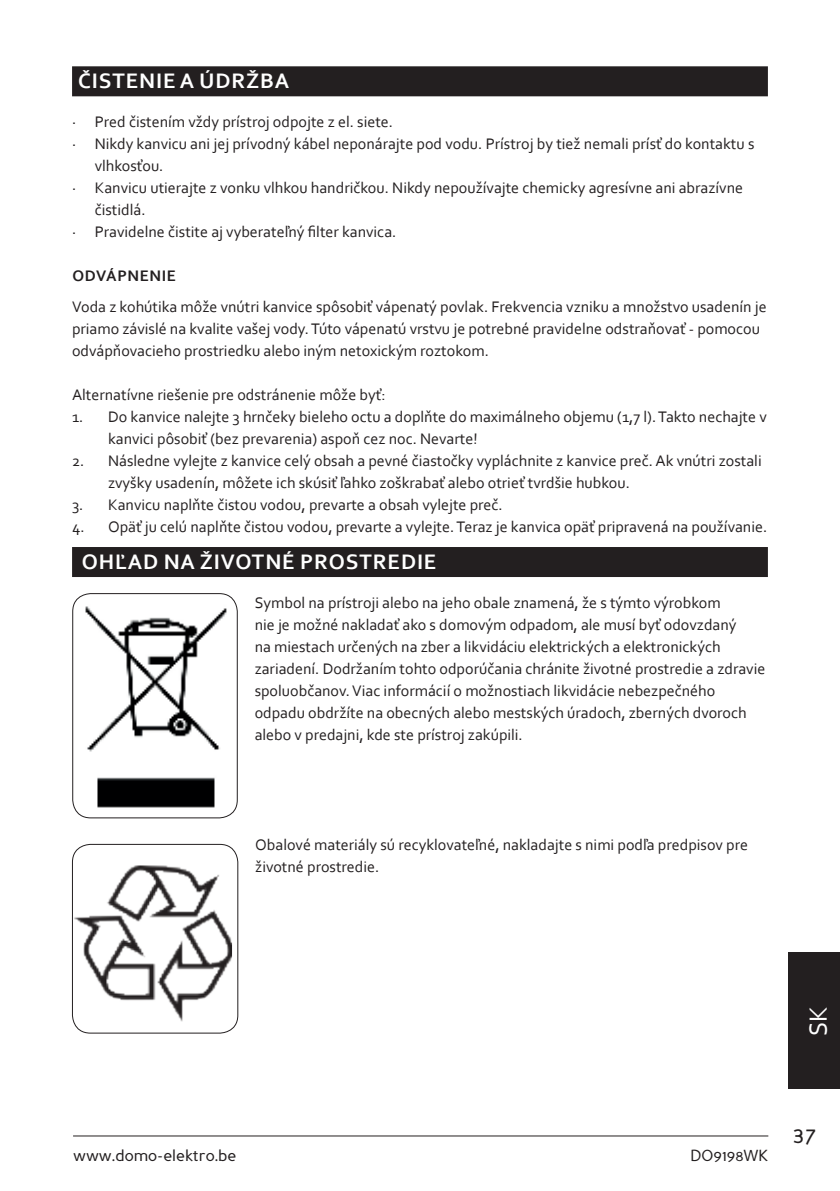
<style>
.page{position:relative;width:840px;height:1191px;background:#fff}
.page>*{position:absolute;margin:0;border:0;box-sizing:border-box;transform-origin:0 0}
.t1{font:26px "Corbel";color:#fff}
.t2{font:24px "Perspective Sans";color:#231f20}
.t3{font:700 22px "Corbel";letter-spacing:.04em;color:#fff}
.t4{font:16px/22px "Corbel";color:#231f20}
.t5{font:16px "Perspective Sans";color:#231f20}
.t6{font:700 16px "Corbel";letter-spacing:.04em;color:#231f20}
</style>
<div class="page">
<hr style="left:73px;top:1135px;width:694px;height:1px;background:#231f20">
<div style="left:788px;top:952px;width:51px;height:137px;background:#231f20"></div>
<div style="left:72px;top:66px;width:695px;height:30px;background:#231f20"></div>
<div style="left:72px;top:547px;width:695px;height:30px;background:#231f20"></div>
<img style="left:85px;top:606px;width:142px;height:202px">
<div style="left:72px;top:593px;width:165px;height:225px;border:1px solid #231f20;border-radius:18px"></div>
<img style="left:72px;top:865px;width:160px;height:156px">
<div style="left:72px;top:844px;width:166px;height:189px;border:1px solid #231f20;border-radius:18px"></div>
<h3 class="t3" style="left:78px;top:67px;width:212px">ČISTENIE A ÚDRŽBA</h3>
<p class="t4" style="left:72px;top:112px;width:322px">· Pred čistením vždy prístroj odpojte z el. siete.</p>
<p class="t4" style="left:72px;top:134px;width:683px">· Nikdy kanvicu ani jej prívodný kábel neponárajte pod vodu. Prístroj by tiež nemali prísť do kontaktu s</p>
<p class="t4" style="left:95px;top:155px;width:70px">vlhkosťou.</p>
<p class="t4" style="left:72px;top:178px;width:672px">· Kanvicu utierajte z vonku vlhkou handričkou. Nikdy nepoužívajte chemicky agresívne ani abrazívne</p>
<p class="t4" style="left:95px;top:199px;width:52px">čistidlá.</p>
<p class="t4" style="left:72px;top:222px;width:325px">· Pravidelne čistite aj vyberateľný filter kanvica.</p>
<p class="t6" style="left:72px;top:268px;width:105px">ODVÁPNENIE</p>
<p class="t4" style="left:72px;top:295px;width:695px">Voda z kohútika môže vnútri kanvice spôsobiť vápenatý povlak. Frekvencia vzniku a množstvo usadenín je priamo závislé na kvalite vašej vody. Túto vápenatú vrstvu je potrebné pravidelne odstraňovať - pomocou odvápňovacieho prostriedku alebo iným netoxickým roztokom.</p>
<p class="t4" style="left:72px;top:383px;width:315px">Alternatívne riešenie pre odstránenie môže byť:</p>
<p class="t4" style="left:108px;top:406px;width:659px;text-indent:-36px">1. Do kanvice nalejte 3 hrnčeky bieleho octu a doplňte do maximálneho objemu (1,7 l). Takto nechajte v kanvici pôsobiť (bez prevarenia) aspoň cez noc. Nevarte!</p>
<p class="t4" style="left:108px;top:450px;width:654px;text-indent:-36px">2. Následne vylejte z kanvice celý obsah a pevné čiastočky vypláchnite z kanvice preč. Ak vnútri zostali zvyšky usadenín, môžete ich skúsiť ľahko zoškrabať alebo otrieť tvrdšie hubkou.</p>
<p class="t4" style="left:72px;top:494px;width:432px">3. Kanvicu naplňte čistou vodou, prevarte a obsah vylejte preč.</p>
<p class="t4" style="left:72px;top:516px;width:696px">4. Opäť ju celú naplňte čistou vodou, prevarte a vylejte. Teraz je kanvica opäť pripravená na používanie.</p>
<h3 class="t3" style="left:82px;top:548px;width:356px">OHĽAD NA ŽIVOTNÉ PROSTREDIE</h3>
<p class="t4" style="left:254px;top:591px;width:512px">Symbol na prístroji alebo na jeho obale znamená, že s týmto výrobkom<br>nie je možné nakladať ako s domovým odpadom, ale musí byť odovzdaný<br>na miestach určených na zber a likvidáciu elektrických a elektronických zariadení. Dodržaním tohto odporúčania chránite životné prostredie a zdravie spoluobčanov. Viac informácií o možnostiach likvidácie nebezpečného odpadu obdržíte na obecných alebo mestských úradoch, zberných dvoroch alebo v predajni, kde ste prístroj zakúpili.</p>
<p class="t4" style="left:255px;top:833px;width:494px">Obalové materiály sú recyklovateľné, nakladajte s nimi podľa predpisov pre životné prostredie.</p>
<h1 class="t1" style="left:805px;top:1036px;width:32px;rotate:-90deg">SK</h1>
<p class="t5" style="left:73px;top:1149px;width:165px">www.domo-elektro.be</p>
<p class="t5" style="left:690px;top:1149px;width:79px">DO9198WK</p>
<h2 class="t2" style="left:792px;top:1124px;width:25px">37</h2>
</div>
